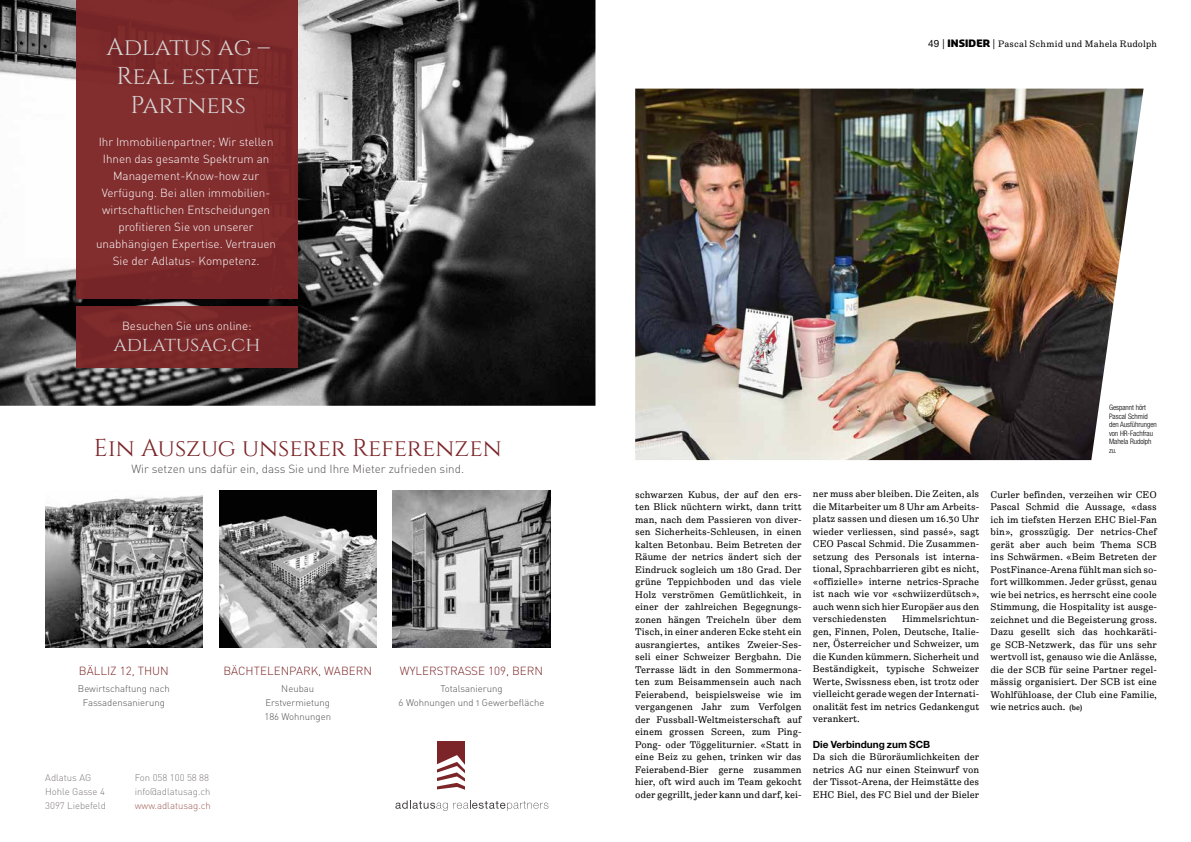
<style>
.page{position:relative;width:1191px;height:842px;background:#fff}
.page>*{position:absolute;margin:0;border:0;box-sizing:border-box;transform-origin:0 0}
.t1{font:24.4px/29.3px "Cinzel";color:#d6d3d3;text-align:center}
.t2{font:24.4px "Cinzel";color:#7c2528}
.t3{font:20.1px "Cinzel";color:#d6d3d3}
.t4{font:11.7px/17px "DIN Light Alternate";color:#fff;text-align:center}
.t5{font:11.7px "DIN Light Alternate";color:#524e4f}
.t6{font:300 11.7px "DIN";color:#7c2528}
.t7{font:10.5px/12.5px "Hertz Pro";color:#000;text-align:justify}
.t8{font:10px "Hertz OT";letter-spacing:.015em;color:#000}
.t9{font:700 10px "Helvetica Neue LT Pro";color:#000}
.t10{font:9.5px/13.8px "DIN Light Alternate";color:#524e4f;text-align:center}
.t11{font:300 9.5px/13.8px "DIN";color:#7e7878}
.t12{font:300 9.5px/13.8px "DIN";color:#524e4f;text-align:center}
.t13{font:9.5px "DIN Light Alternate";color:#7e7878}
.t14{font:9.5px "DIN Light Alternate";color:#9f5c55}
.t15{font:300 condensed 7.5px/8.5px "Helvetica Neue LT Pro";letter-spacing:-.005em;color:#000}
.s1{font-family:"Helvetica Neue LT Pro"}
.s2{font-family:"Sansa Slab";font-weight:900}
.s3{font-family:"DIN Light Alternate";font-weight:400}
.s4{font-weight:500;font-size:8px}
</style>
<div class="page">
<img style="left:0;top:0;width:595px;height:406px">
<img style="left:76px;top:0;width:222px;height:298px">
<svg style="left:395px;top:800px;width:153px;height:11px"></svg>
<div style="left:437px;top:741px;width:28px;height:49px;background:#7c2528"></div>
<svg style="left:437px;top:755px;width:28px;height:35px"></svg>
<img style="left:393px;top:490px;width:157px;height:157px">
<img style="left:219px;top:490px;width:157px;height:157px">
<img style="left:45px;top:495px;width:157px;height:152px">
<div style="left:76px;top:307px;width:222px;height:61px;background:#792728"></div>
<img style="left:635px;top:89px;width:508px;height:371px">
<h1 class="t1" style="left:106px;top:33px;width:165px">Adlatus ag –</h1>
<p class="t8" style="left:928px;top:38px;width:230px"><span class="s1">49 |</span> <span class="s2">INSIDER</span> <span class="s1">|</span> Pascal Schmid und Mahela Rudolph</p>
<h1 class="t1" style="left:117px;top:62px;width:145px">Real estate<br>Partners</h1>
<p class="t4" style="left:96px;top:133px;width:181px">Ihr Immobilienpartner; Wir stellen<br>Ihnen das gesamte Spektrum an<br>Management-Know-how zur<br>Verfügung. Bei allen immobilien&shy;wirtschaftlichen Entscheidungen profitieren Sie von unserer unabhängigen Expertise. Vertrauen<br>Sie der Adlatus- Kompetenz.</p>
<p class="t4" style="left:122px;top:317px;width:131px">Besuchen Sie uns online:</p>
<h2 class="t3" style="left:113px;top:333px;width:148px">adlatusag.ch</h2>
<h1 class="t2" style="left:94px;top:433px;width:409px">Ein Auszug unserer Referenzen</h1>
<p class="t5" style="left:131px;top:461px;width:334px">Wir setzen uns dafür ein, dass Sie und Ihre Mieter zufrieden sind.</p>
<p class="t6" style="left:79px;top:664px;width:91px">BÄLLIZ 12, THUN</p>
<p class="t10" style="left:78px;top:682px;width:93px">Bewirtschaftung nach<br>Fassadensanierung</p>
<p class="t6" style="left:223px;top:664px;width:150px">BÄCHTELENPARK, WABERN</p>
<p class="t12" style="left:264px;top:682px;width:68px">Neubau<br>Erstvermietung<br>186 Wohnungen</p>
<p class="t11" style="left:45px;top:771px;width:62px">Adlatus AG<br>Hohle Gasse 4<br>3097 Liebefeld</p>
<p class="t11" style="left:135px;top:771px;width:76px"><span class="s3">Fon</span> 058 100 58 88</p>
<p class="t13" style="left:135px;top:785px;width:77px">info@adlatusag.ch</p>
<p class="t14" style="left:135px;top:799px;width:78px">www.adlatusag.ch</p>
<p class="t6" style="left:400px;top:664px;width:145px">WYLERSTRASSE 109, BERN</p>
<p class="t10" style="left:399px;top:682px;width:147px">Totalsanierung<br>6 Wohnungen und 1 Gewerbefläche</p>
<p class="t15" style="left:1109px;top:403px;width:49px">Gespannt hört<br>Pascal Schmid den Ausführungen von HR-Fachfrau<br>Mahela Rudolph zu.</p>
<p class="t7" style="left:635px;top:487px;width:168px">schwarzen Kubus, der auf den ers&shy;ten Blick nüchtern wirkt, dann tritt man, nach dem Passieren von diver&shy;sen Sicherheits-Schleusen, in einen kalten Betonbau. Beim Betreten der Räume der netrics ändert sich der Eindruck sogleich um 180 Grad. Der grüne Teppichboden und das viele Holz verströmen Gemütlichkeit, in einer der zahlreichen Begegnungs&shy;zonen hängen Treicheln über dem Tisch, in einer anderen Ecke steht ein ausrangiertes, antikes Zweier-Ses&shy;seli einer Schweizer Bergbahn. Die Terrasse lädt in den Sommermona&shy;ten zum Beisammensein auch nach Feierabend, beispielsweise wie im vergangenen Jahr zum Verfolgen der Fussball-Weltmeisterschaft auf einem grossen Screen, zum Ping-Pong- oder Töggeliturnier. «Statt in eine Beiz zu gehen, trinken wir das Feierabend-Bier gerne zusammen hier, oft wird auch im Team gekocht oder gegrillt, jeder kann und darf, kei-</p>
<p class="t7" style="left:813px;top:487px;width:168px">ner muss aber bleiben. Die Zeiten, als die Mitarbeiter um 8 Uhr am Arbeits&shy;platz sassen und diesen um 16.30 Uhr wieder verliessen, sind passé», sagt CEO Pascal Schmid. Die Zusammen&shy;setzung des Personals ist interna&shy;tional, Sprachbarrieren gibt es nicht, «offizielle» interne netrics-Sprache ist nach wie vor «schwiizerdütsch», auch wenn sich hier Europäer aus den verschiedensten</p>
<p class="t7" style="left:813px;top:612px;width:168px;text-indent:89px">Himmelsrichtun&shy;gen, Finnen, Polen, Deutsche, Italie&shy;ner, Österreicher und Schweizer, um die Kunden kümmern. Sicherheit und Beständigkeit, typische Schweizer Werte, Swissness eben, ist trotz oder vielleicht gerade wegen der Internati&shy;onalität fest im netrics Gedankengut verankert.</p>
<p class="t9" style="left:813px;top:738px;width:119px">Die Verbindung zum SCB</p>
<p class="t7" style="left:813px;top:750px;width:168px">Da sich die Büroräumlichkeiten der netrics AG nur einen Steinwurf von der Tissot-Arena, der Heimstätte des EHC Biel, des FC Biel und der Bieler</p>
<p class="t7" style="left:990px;top:487px;width:168px">Curler befinden, verzeihen wir CEO Pascal Schmid die Aussage, «dass ich im tiefsten Herzen EHC Biel-Fan bin», grosszügig. Der netrics-Chef gerät aber auch beim Thema SCB ins Schwärmen. «Beim Betreten der PostFinance-Arena fühlt man sich so&shy;fort willkommen. Jeder grüsst, genau wie bei netrics, es herrscht eine coole Stimmung, die Hospitality ist ausge&shy;zeichnet und die Begeisterung gross.<br>Dazu gesellt sich das hochkaräti&shy;ge SCB-Netzwerk, das für uns sehr wertvoll ist, genauso wie die Anlässe, die der SCB für seine Partner regel&shy;mässig organisiert. Der SCB ist eine Wohlfühloase, der Club eine Familie, wie netrics auch. <span class="s4">(be)</span></p>
</div>
